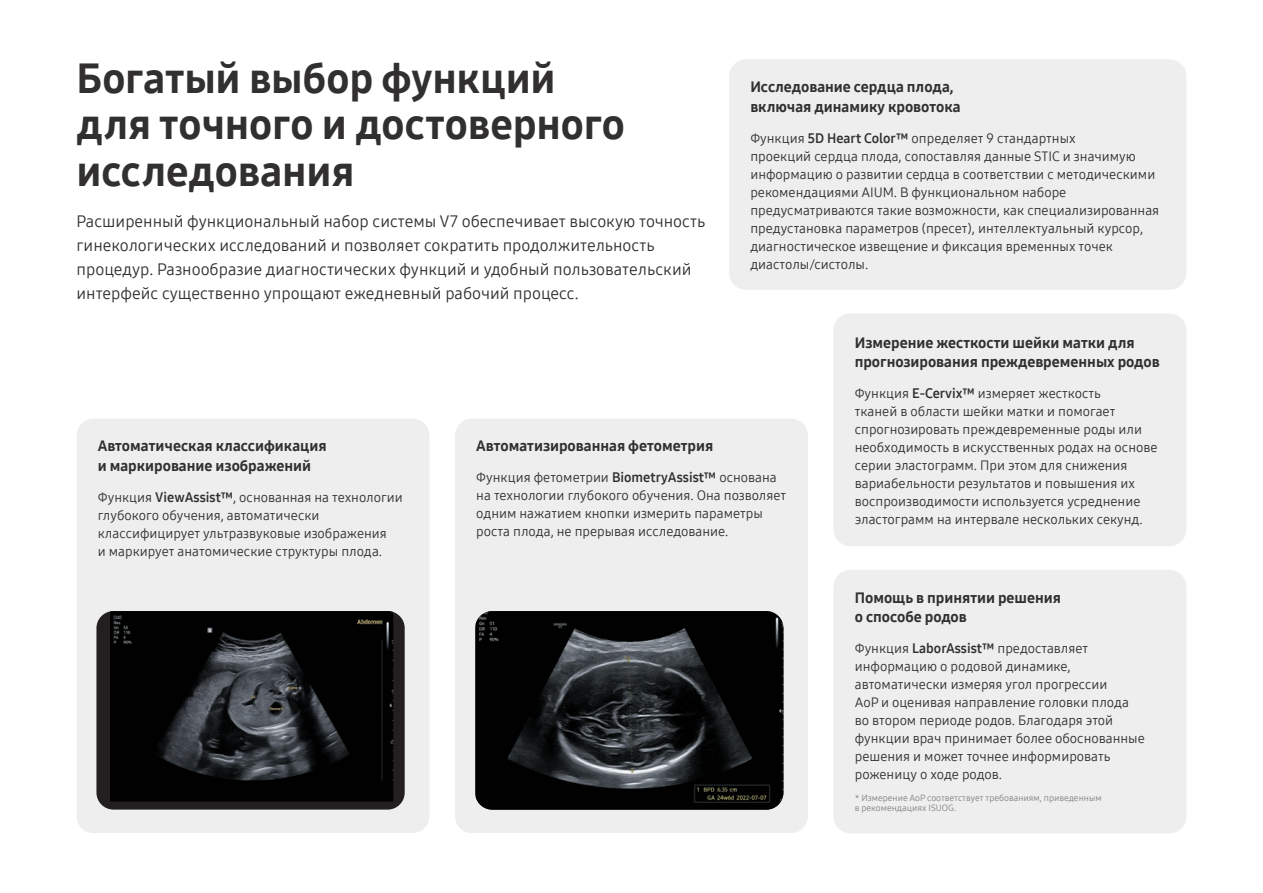
<style>
.page{position:relative;width:1263px;height:893px;background:#fff}
.page>*{position:absolute;margin:0;border:0;box-sizing:border-box;transform-origin:0 0}
.Шапка{font:42px/46.5px "Samsung One 800";letter-spacing:-.005em;color:#312f30}
.Под_шапкой{font:16.5px/24px "Samsung One 400";color:#312f30}
.Название{font:15px/19.5px "Samsung One 800";color:#312f30}
.Под_названием{font:13.5px/18px "Samsung One 400";color:#312f30}
.t1{font:9px/10.8px "Samsung One 400";color:#808285}
.s1{font-family:"Samsung One 700"}
</style>
<div class="page">
<div style="left:833px;top:313px;width:353px;height:233px;background:#eeeeef;border-radius:17px"></div>
<div style="left:729px;top:59px;width:457px;height:231px;background:#eeeeef;border-radius:17px"></div>
<div style="left:833px;top:570px;width:353px;height:263px;background:#eeeeef;border-radius:17px"></div>
<div style="left:455px;top:419px;width:353px;height:414px;background:#eeeeef;border-radius:17px"></div>
<img style="left:476px;top:611px;width:307px;height:199px">
<div style="left:77px;top:419px;width:352px;height:414px;background:#eeeeef;border-radius:17px"></div>
<div style="left:96px;top:611px;width:309px;height:199px;background:#231f20;border-radius:17px"></div>
<img style="left:110px;top:611px;width:283px;height:191px">
<p class="Шапка" style="left:77px;top:54px;width:550px">Богатый выбор функций для точного и достоверного исследования</p>
<p class="Под_шапкой" style="left:77px;top:209px;width:630px">Расширенный функциональный набор системы V7 обеспечивает высокую точность гинекологических исследований и позволяет сократить продолжительность процедур. Разнообразие диагностических функций и удобный пользовательский интерфейс существенно упрощают ежедневный рабочий процесс.</p>
<p class="Название" style="left:750px;top:77px;width:205px">Исследование сердца плода,</p>
<p class="Название" style="left:750px;top:97px;width:212px">включая динамику кровотока</p>
<p class="Под_названием" style="left:750px;top:129px;width:410px">Функция <span class="s1">5D Heart Color™</span> определяет 9 стандартных<br>проекций сердца плода, сопоставляя данные STIC и значимую информацию о развитии сердца в соответствии с методическими рекомендациями AIUM. В функциональном наборе предусматриваются такие возможности, как специализированная предустановка параметров (пресет), интеллектуальный курсор, диагностическое извещение и фиксация временных точек диастолы/систолы.</p>
<p class="Название" style="left:98px;top:436px;width:230px">Автоматическая классификация и маркирование изображений</p>
<p class="Под_названием" style="left:98px;top:488px;width:307px">Функция <span class="s1">ViewAssist™</span>, основанная на технологии глубокого обучения, автоматически классифицирует ультразвуковые изображения<br>и маркирует анатомические структуры плода.</p>
<p class="Название" style="left:476px;top:436px;width:238px">Автоматизированная фетометрия</p>
<p class="Под_названием" style="left:476px;top:468px;width:311px">Функция фетометрии <span class="s1">BiometryAssist™</span> основана на технологии глубокого обучения. Она позволяет одним нажатием кнопки измерить параметры роста плода, не прерывая исследование.</p>
<p class="Название" style="left:855px;top:333px;width:306px">Измерение жесткости шейки матки для прогнозирования преждевременных родов</p>
<p class="Под_названием" style="left:855px;top:384px;width:304px">Функция <span class="s1">E-Cervix™</span> измеряет жесткость<br>тканей в области шейки матки и помогает спрогнозировать преждевременные роды или необходимость в искусственных родах на основе серии эластограмм. При этом для снижения вариабельности результатов и повышения их воспроизводимости используется усреднение эластограмм на интервале нескольких секунд.</p>
<p class="Название" style="left:855px;top:588px;width:208px">Помощь в принятии решения</p>
<p class="Название" style="left:855px;top:607px;width:114px">о способе родов</p>
<p class="Под_названием" style="left:855px;top:639px;width:291px">Функция <span class="s1">LaborAssist™</span> предоставляет информацию о родовой динамике, автоматически измеряя угол прогрессии<br>AoP и оценивая направление головки плода во втором периоде родов. Благодаря этой функции врач принимает более обоснованные решения и может точнее информировать роженицу о ходе родов.</p>
<p class="t1" style="left:855px;top:792px;width:248px">* Измерение AoP соответствует требованиям, приведенным в рекомендациях ISUOG.</p>
</div>
